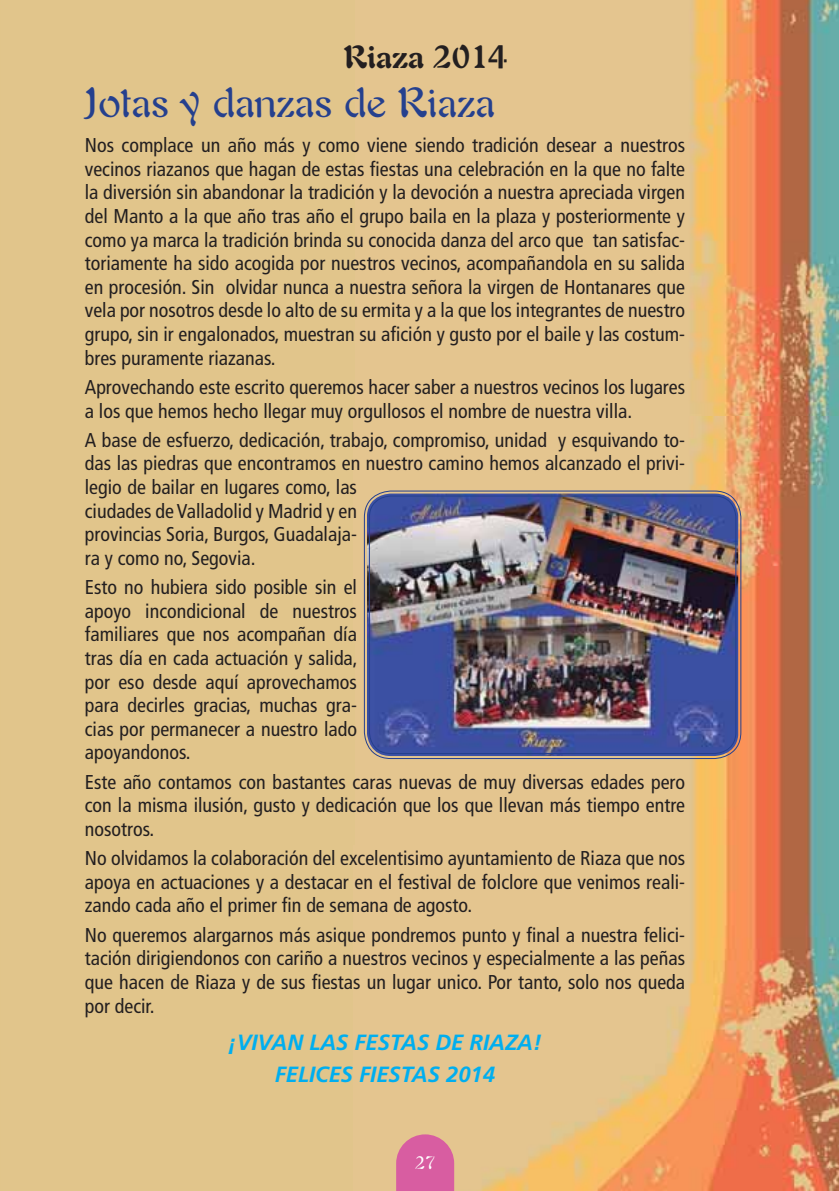
<style>
.page{position:relative;width:839px;height:1191px;background:#fff}
.page>*{position:absolute;margin:0;border:0;box-sizing:border-box;transform-origin:0 0}
.t1{font:42px "Auriol";color:#25408e}
.t2{font:700 32px "Auriol";color:#231f20}
.t3{font:italic 700 22px/32px "Frutiger";color:#00aeef;text-align:center}
.t4{font:condensed 20px/23.6px "Frutiger";color:#231f20;text-align:justify}
.t5{font:18px "Auriol";color:#fff}
</style>
<div class="page">
<img style="left:0;top:0;width:839px;height:1190px">
<svg style="left:396px;top:1134px;width:58px;height:56px;background:#d9699e"></svg>
<img style="left:367px;top:493px;width:371px;height:263px">
<div style="left:364px;top:490px;width:377px;height:269px;border:1px solid #25408e;border-radius:26px"></div>
<div style="left:369px;top:495px;width:367px;height:259px;border:1px solid #25408e;border-radius:22px"></div>
<h2 class="t2" style="left:344px;top:45px;width:164px">Riaza 2014</h2>
<h1 class="t1" style="left:85px;top:87px;width:411px">Jotas y danzas de Riaza</h1>
<p class="t4" style="left:85px;top:135px;width:602px">Nos complace un año más y como viene siendo tradición desear a nuestros vecinos riazanos que hagan de estas fiestas una celebración en la que no falte la diversión sin abandonar la tradición y la devoción a nuestra apreciada virgen del Manto a la que año tras año el grupo baila en la plaza y posteriormente y como ya marca la tradición brinda su conocida danza del arco que tan satisfac&shy;toriamente ha sido acogida por nuestros vecinos, acompañandola en su salida en procesión. Sin olvidar nunca a nuestra señora la virgen de Hontanares que vela por nosotros desde lo alto de su ermita y a la que los integrantes de nuestro grupo, sin ir engalonados, muestran su afición y gusto por el baile y las costum&shy;bres puramente riazanas.</p>
<p class="t4" style="left:85px;top:377px;width:602px">Aprovechando este escrito queremos hacer saber a nuestros vecinos los lugares a los que hemos hecho llegar muy orgullosos el nombre de nuestra villa.</p>
<p class="t4" style="left:85px;top:429px;width:602px;text-align:left">A base de esfuerzo, dedicación, trabajo, compromiso, unidad y esquivando to&shy;das las piedras que encontramos en nuestro camino hemos alcanzado el privi&shy;legio de bailar en lugares como, las<br>ciudades de Valladolid y Madrid y en<br>provincias Soria, Burgos, Guadalaja-<br>ra y como no, Segovia.</p>
<p class="t4" style="left:85px;top:577px;width:274px">Esto no hubiera sido posible sin el apoyo incondicional de nuestros familiares que nos acompañan día tras día en cada actuación y salida, por eso desde aquí aprovechamos para decirles gracias, muchas gra&shy;cias por permanecer a nuestro lado apoyandonos.</p>
<p class="t4" style="left:85px;top:771px;width:602px">Este año contamos con bastantes caras nuevas de muy diversas edades pero con la misma ilusión, gusto y dedicación que los que llevan más tiempo entre nosotros.</p>
<p class="t4" style="left:85px;top:848px;width:602px">No olvidamos la colaboración del excelentisimo ayuntamiento de Riaza que nos apoya en actuaciones y a destacar en el festival de folclore que venimos reali&shy;zando cada año el primer fin de semana de agosto.</p>
<p class="t4" style="left:85px;top:924px;width:602px">No queremos alargarnos más asique pondremos punto y final a nuestra felici&shy;tación dirigiendonos con cariño a nuestros vecinos y especialmente a las peñas que hacen de Riaza y de sus fiestas un lugar unico. Por tanto, solo nos queda por decir.</p>
<p class="t3" style="left:228px;top:1028px;width:315px">¡VIVAN LAS FESTAS DE RIAZA!<br>FELICES FIESTAS 2014</p>
<p class="t5" style="left:415px;top:1155px;width:22px">27</p>
</div>
